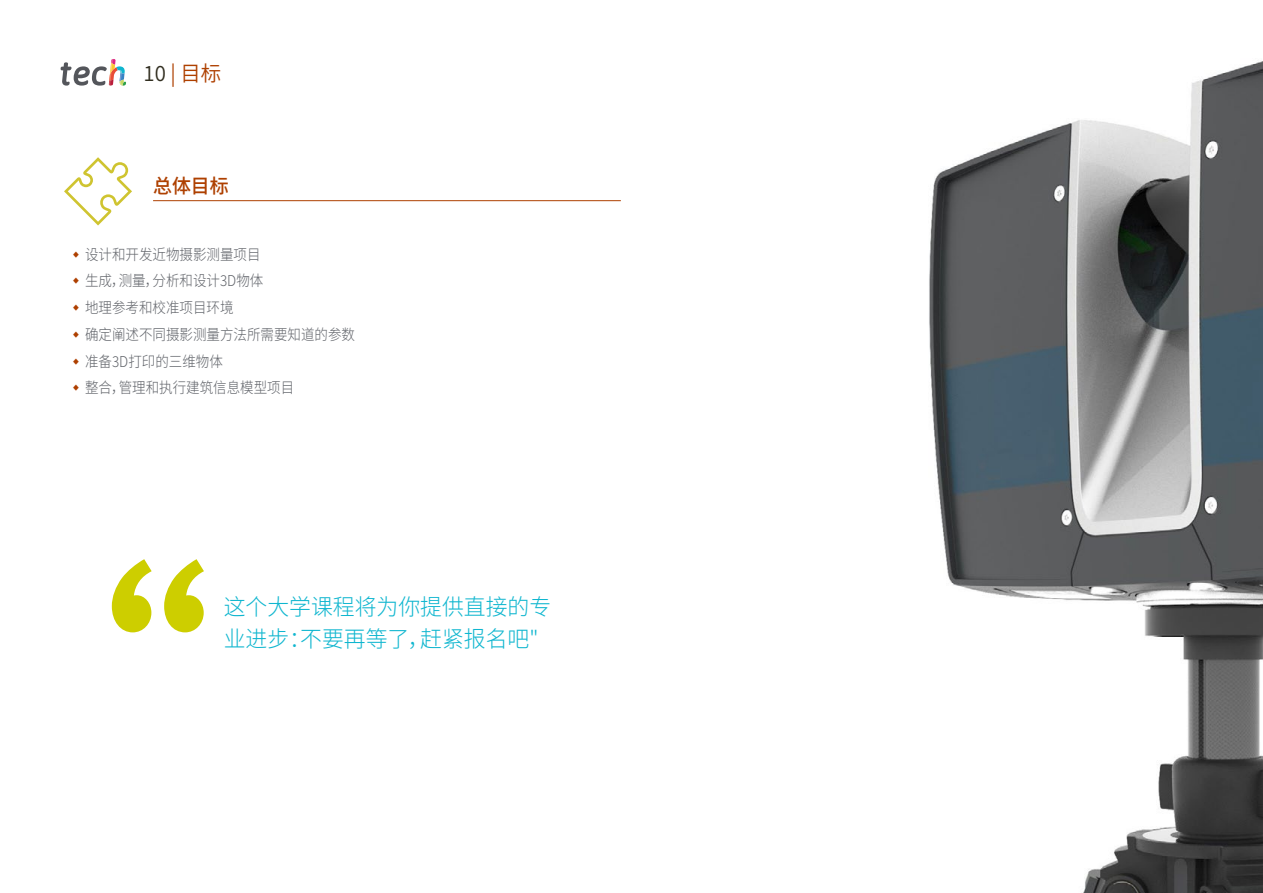
<style>
.page{position:relative;width:1263px;height:893px;background:#fff}
.page>*{position:absolute;margin:0;border:0;box-sizing:border-box;transform-origin:0 0}
.t1{font:300 22.5px/31.5px "Source Han Sans CN";color:#0fb6cf}
.t2{font:21px "Source Han Sans CN";color:#ae4000}
.t3{font:500 19.5px "Source Han Sans CN";color:#ae4000}
.t4{font:300 15px/26.7px "Source Han Sans CN";color:#61646a;scale:.9 1}
.s1{color:#312e20}
</style>
<div class="page">
<hr style="left:153px;top:200px;width:468px;height:1px;background:#ae4000">
<svg style="left:64px;top:157px;width:68px;height:68px"></svg>
<img style="left:929px;top:61px;width:334px;height:832px">
<svg style="left:61px;top:59px;width:65px;height:27px"></svg>
<svg style="left:112px;top:559px;width:92px;height:73px"></svg>
<h2 class="t2" style="left:144px;top:61px;width:79px"><span class="s1">10</span> | 目标</h2>
<h3 class="t3" style="left:153px;top:175px;width:77px">总体目标</h3>
<p class="t4" style="left:85px;top:241px;width:302px">设计和开发近物摄影测量项目<br>生成，测量，分析和设计3D物体<br>地理参考和校准项目环境<br>确定阐述不同摄影测量方法所需要知道的参数准备3D打印的三维物体<br>整合，管理和执行建筑信息模型项目</p>
<h1 class="t1" style="left:224px;top:592px;width:329px">这个大学课程将为你提供直接的专业进步：不要再等了，赶紧报名吧"</h1>
</div>
